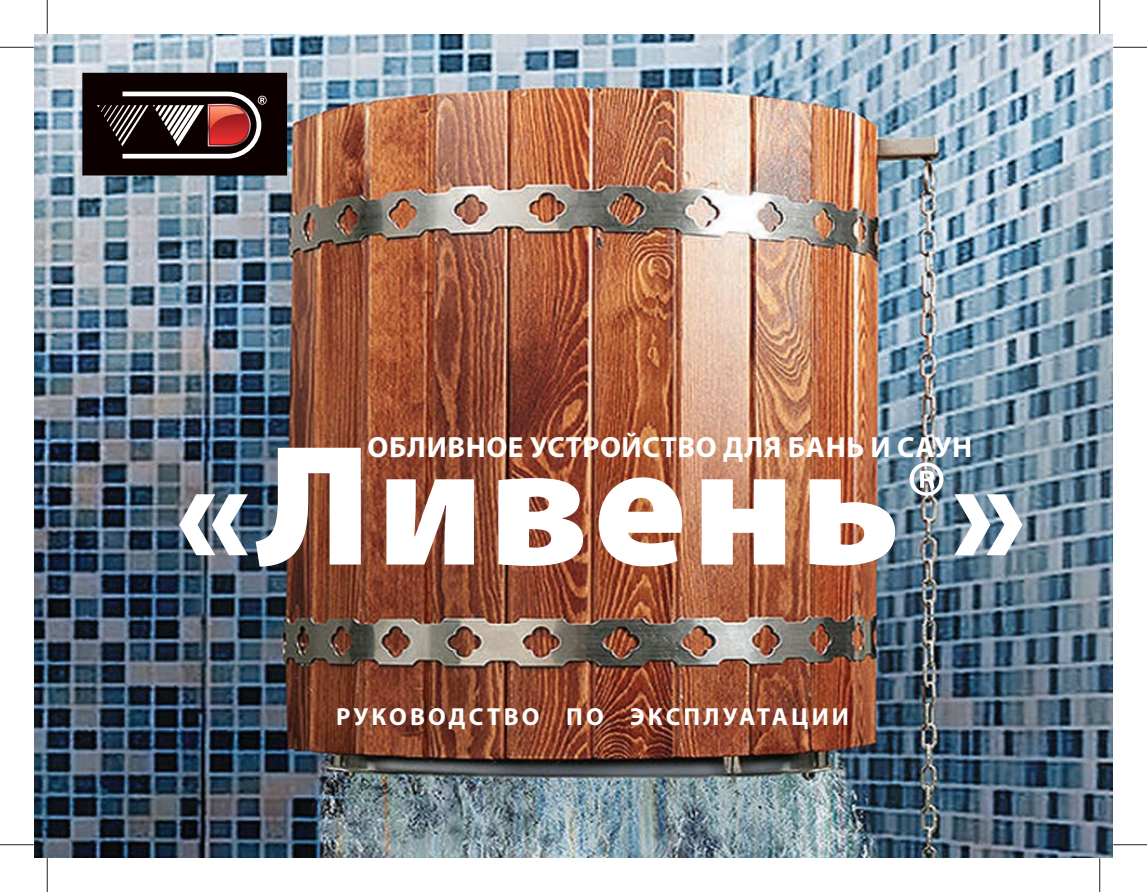
<style>
.page{position:relative;width:1147px;height:892px;background:#fff}
.page>*{position:absolute;margin:0;border:0;box-sizing:border-box;transform-origin:0 0}
.t1{font:900 173.25px "Myriad Pro";letter-spacing:.03em;color:#fff}
.t2{font:700 29.25px "Myriad Pro";letter-spacing:.02em;color:#fff}
.t3{font:700 24.75px "Myriad Pro";letter-spacing:.13em;color:#fff}
.s1{font-size:157.5px}
</style>
<div class="page">
<img style="left:34px;top:34px;width:1078px;height:823px">
<div style="left:83px;top:74px;width:203px;height:100px;background:#0c0000"></div>
<div style="left:82px;top:73px;width:205px;height:102px;border:2px solid #0c0000"></div>
<svg style="left:97px;top:92px;width:170px;height:67px"></svg>
<hr style="left:0;top:47px;width:34px;height:1px;background:#231f20">
<hr style="left:1113px;top:47px;width:34px;height:1px;background:#231f20">
<hr style="left:0;top:844px;width:34px;height:1px;background:#231f20">
<hr style="left:1113px;top:844px;width:34px;height:1px;background:#231f20">
<hr style="left:47px;top:0;width:1px;height:34px;background:#231f20">
<hr style="left:47px;top:858px;width:1px;height:34px;background:#231f20">
<hr style="left:1099px;top:0;width:1px;height:34px;background:#231f20">
<hr style="left:1099px;top:858px;width:1px;height:34px;background:#231f20">
<p class="t2" style="left:367px;top:436px;width:606px">ОБЛИВНОЕ УСТРОЙСТВО ДЛЯ БАНЬ И САУН</p>
<h1 class="t1" style="left:175px;top:440px;width:853px"><span class="s1">«</span>Ливень<sup>®</sup><span class="s1">»</span></h1>
<p class="t3" style="left:336px;top:707px;width:514px">РУКОВОДСТВО ПО ЭКСПЛУАТАЦИИ</p>
</div>
